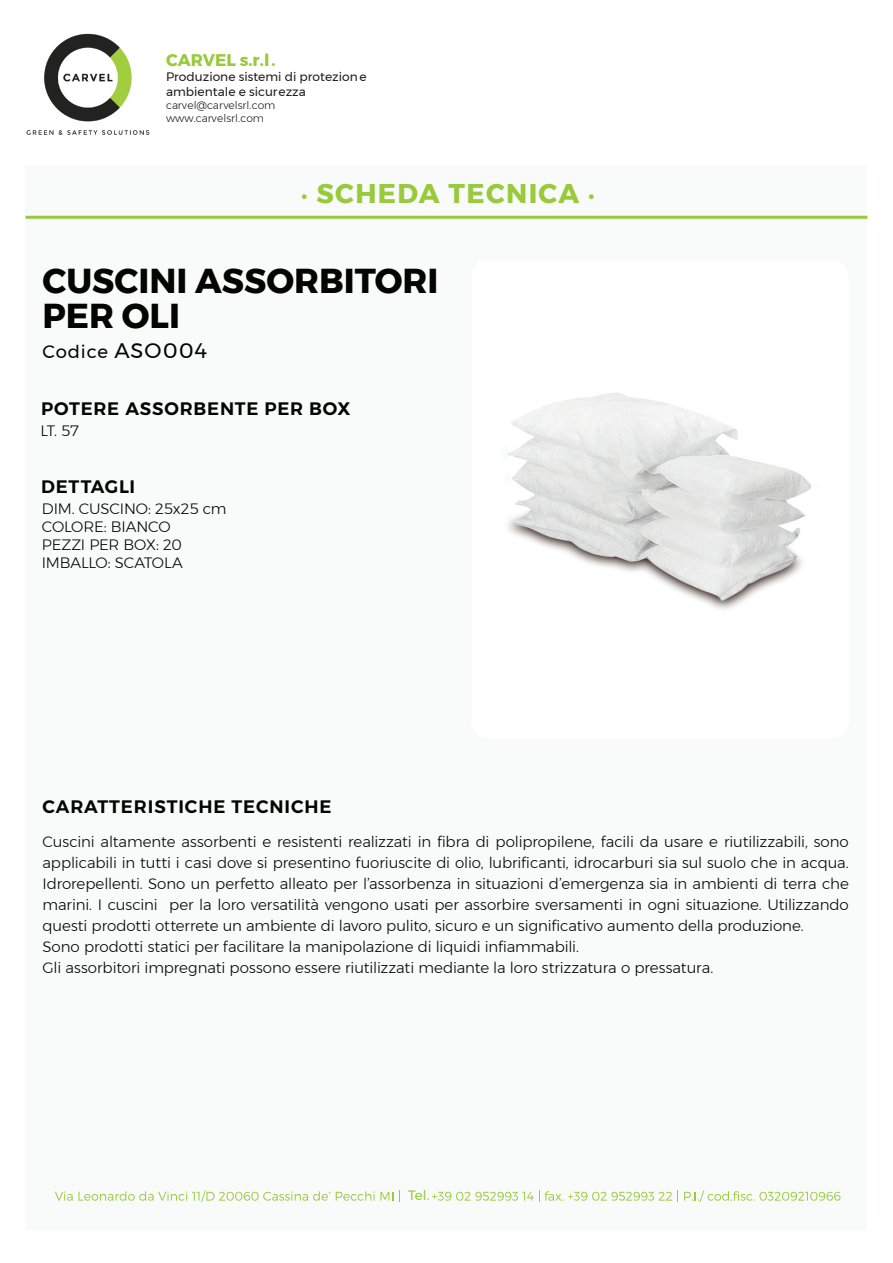
<style>
.page{position:relative;width:893px;height:1263px;background:#fff}
.page>*{position:absolute;margin:0;border:0;box-sizing:border-box;transform-origin:0 0}
.t1{font:700 34.5px/34.5px "Montserrat";color:#040503}
.t2{font:700 27px "Montserrat";letter-spacing:.05em;color:#99ca3b}
.t3{font:600 18px "Montserrat";letter-spacing:.05em;color:#040503}
.t4{font:18px "Montserrat";letter-spacing:.05em;color:#040503}
.t5{font:700 16.8px "Montserrat";color:#99ca3b}
.t6{font:300 15px/21px "Montserrat";letter-spacing:-.005em;color:#040503}
.t7{font:13.5px "Montserrat";color:#99ca3b}
.t8{font:12.3px/14.7px "Montserrat";color:#221d1f}
.t9{font:300 10.65px/12.9px "Montserrat";color:#221d1f}
.s1{font-size:21px}
</style>
<div class="page">
<img style="left:26px;top:33px;width:124px;height:101px">
<div style="left:26px;top:167px;width:841px;height:1063px;background:#f9fafa"></div>
<svg style="left:26px;top:216px;width:841px;height:3px;background:#a0cd49"></svg>
<svg style="left:55px;top:1190px;width:275px;height:12px"></svg>
<svg style="left:336px;top:1191px;width:57px;height:10px"></svg>
<svg style="left:399px;top:1190px;width:1px;height:12px"></svg>
<svg style="left:432px;top:1190px;width:246px;height:12px"></svg>
<svg style="left:684px;top:1190px;width:156px;height:12px"></svg>
<div style="left:471px;top:260px;width:378px;height:479px;background:#fff;border-radius:18px"></div>
<img style="left:507px;top:392px;width:305px;height:217px">
<p class="t5" style="left:166px;top:47px;width:111px">CARVEL s.r.l.</p>
<p class="t8" style="left:166px;top:69px;width:202px">Produzione sistemi di protezione ambientale e sicurezza</p>
<p class="t9" style="left:166px;top:98px;width:111px">carvel@carvelsrl.com www.carvelsrl.com</p>
<h2 class="t2" style="left:301px;top:172px;width:295px">. SCHEDA TECNICA .</h2>
<h1 class="t1" style="left:43px;top:264px;width:397px">CUSCINI ASSORBITORI<br>PER OLI</h1>
<p class="t4" style="left:43px;top:337px;width:166px">Codice <span class="s1">ASO004</span></p>
<p class="t3" style="left:41px;top:394px;width:311px">POTERE ASSORBENTE PER BOX</p>
<p class="t6" style="left:40px;top:420px;width:40px">LT. 57</p>
<p class="t3" style="left:41px;top:472px;width:96px">DETTAGLI</p>
<p class="t6" style="left:42px;top:499px;width:186px;line-height:18px">DIM. CUSCINO: 25x25 cm<br>COLORE: BIANCO<br>PEZZI PER BOX: 20<br>IMBALLO: SCATOLA</p>
<p class="t3" style="left:43px;top:792px;width:291px">CARATTERISTICHE TECNICHE</p>
<p class="t6" style="left:43px;top:830px;width:808px">Cuscini altamente assorbenti e resistenti realizzati in fibra di polipropilene, facili da usare e riutilizzabili, sono applicabili in tutti i casi dove si presentino fuoriuscite di olio, lubrificanti, idrocarburi sia sul suolo che in acqua.<br>Idrorepellenti. Sono un perfetto alleato per l’assorbenza in situazioni d’emergenza sia in ambienti di terra che marini. I cuscini per la loro versatilità vengono usati per assorbire sversamenti in ogni situazione. Utilizzando questi prodotti otterrete un ambiente di lavoro pulito, sicuro e un significativo aumento della produzione.<br>Sono prodotti statici per facilitare la manipolazione di liquidi infiammabili.<br>Gli assorbitori impregnati possono essere riutilizzati mediante la loro strizzatura o pressatura.</p>
<p class="t7" style="left:408px;top:1185px;width:23px">Tel.</p>
</div>
